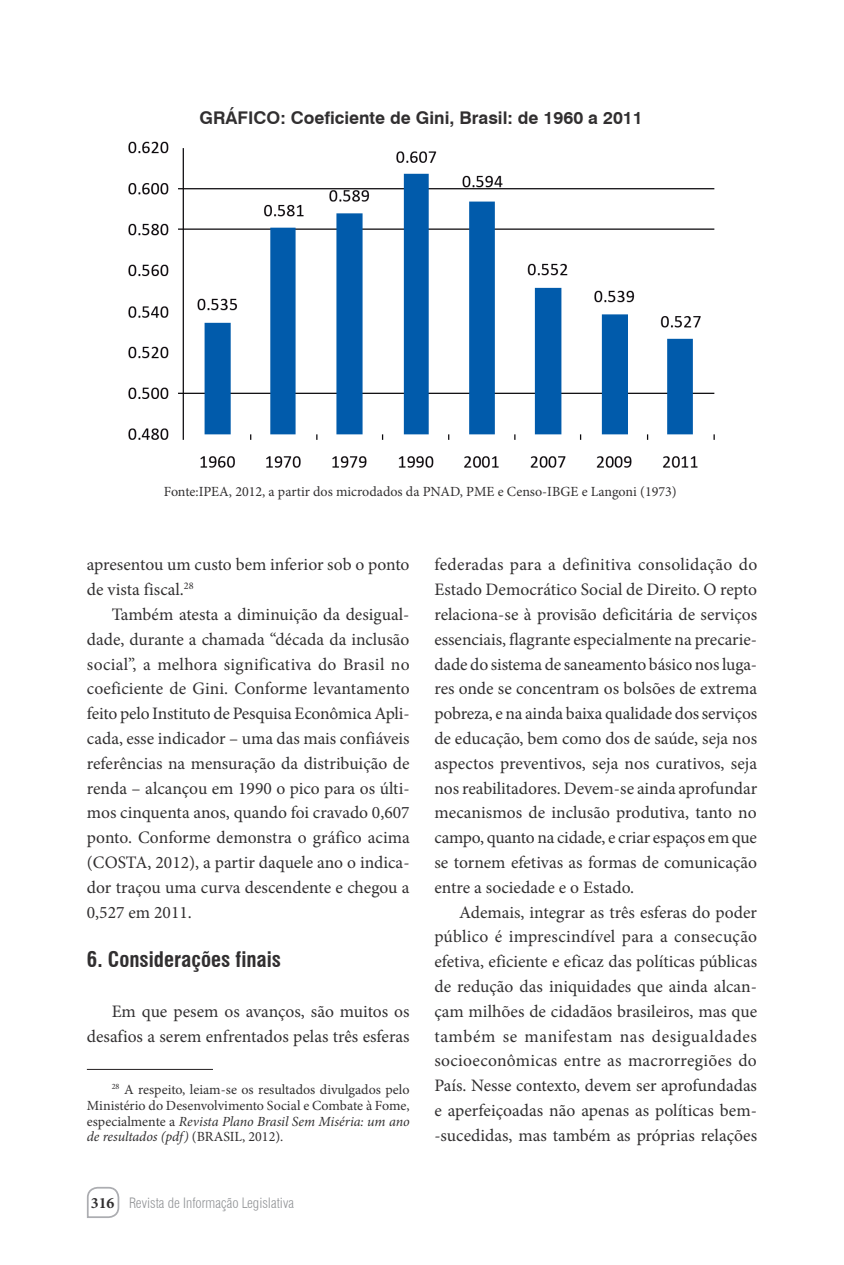
<style>
.page{position:relative;width:844px;height:1265px;background:#fff}
.page>*{position:absolute;margin:0;border:0;box-sizing:border-box;transform-origin:0 0}
.t1{font:700 condensed 21px "Swiss 721 BT";color:#312f30}
.t2{font:17.5px/24.8px "Minion Pro";color:#312f30;text-align:justify}
.t3{font:700 17.5px "Swiss 721 BT";color:#312f30}
.t4{font:14px/15.8px "Minion Pro";color:#312f30;text-align:justify}
.t5{font:300 condensed 14px "Swiss 721 BT";color:#939598}
.s1{font-style:italic}
.s2{font-family:"Minion Pro";font-weight:700;font-stretch:normal;font-size:15.75px;color:#312f30}
</style>
<div class="page">
<svg style="left:87px;top:1186px;width:33px;height:32px"></svg>
<hr style="left:87px;top:1069px;width:126px;height:1px;background:#231f20">
<img style="left:128px;top:141px;width:587px;height:327px">
<p class="t3" style="left:199px;top:107px;width:444px">GRÁFICO: Coeficiente de Gini, Brasil: de 1960 a 2011</p>
<p class="t4" style="left:164px;top:484px;width:514px">Fonte:IPEA, 2012, a partir dos microdados da PNAD, PME e Censo-IBGE e Langoni (1973)</p>
<p class="t2" style="left:87px;top:553px;width:324px">apresentou um custo bem inferior sob o ponto de vista fiscal.<sup>28</sup></p>
<p class="t2" style="left:87px;top:602px;width:324px;text-indent:25px">Também atesta a diminuição da desigual&shy;dade, durante a chamada “década da inclusão social”, a melhora significativa do Brasil no coeficiente de Gini. Conforme levantamento feito pelo Instituto de Pesquisa Econômica Apli&shy;cada, esse indicador – uma das mais confiáveis referências na mensuração da distribuição de renda – alcançou em 1990 o pico para os últi&shy;mos cinquenta anos, quando foi cravado 0,607 ponto. Conforme demonstra o gráfico acima (COSTA, 2012), a partir daquele ano o indica&shy;dor traçou uma curva descendente e chegou a 0,527 em 2011.</p>
<p class="t1" style="left:87px;top:947px;width:196px">6. Considerações finais</p>
<p class="t2" style="left:87px;top:999px;width:324px;text-align:right">Em que pesem os avanços, são muitos os desafios a serem enfrentados pelas três esferas</p>
<p class="t4" style="left:87px;top:1082px;width:324px;text-indent:25px"><sup>28</sup> A respeito, leiam-se os resultados divulgados pelo Ministério do Desenvolvimento Social e Combate à Fome, especialmente a <span class="s1">Revista Plano Brasil Sem Miséria: um ano de resultados (pdf)</span> (BRASIL, 2012).</p>
<p class="t5" style="left:91px;top:1195px;width:204px"><span class="s2">316</span> Revista de Informação Legislativa</p>
<p class="t2" style="left:434px;top:553px;width:324px">federadas para a definitiva consolidação do Estado Democrático Social de Direito. O repto relaciona-se à provisão deficitária de serviços essenciais, flagrante especialmente na precarie&shy;dade do sistema de saneamento básico nos luga&shy;res onde se concentram os bolsões de extrema pobreza, e na ainda baixa qualidade dos serviços de educação, bem como dos de saúde, seja nos aspectos preventivos, seja nos curativos, seja nos reabilitadores. Devem-se ainda aprofundar mecanismos de inclusão produtiva, tanto no campo, quanto na cidade, e criar espaços em que se tornem efetivas as formas de comunicação entre a sociedade e o Estado.</p>
<p class="t2" style="left:434px;top:900px;width:324px;text-indent:25px">Ademais, integrar as três esferas do poder público é imprescindível para a consecução efetiva, eficiente e eficaz das políticas públicas de redução das iniquidades que ainda alcan&shy;çam milhões de cidadãos brasileiros, mas que também se manifestam nas desigualdades socioeconômicas entre as macrorregiões do País. Nesse contexto, devem ser aprofundadas e aperfeiçoadas não apenas as políticas bem--sucedidas, mas também as próprias relações</p>
</div>
